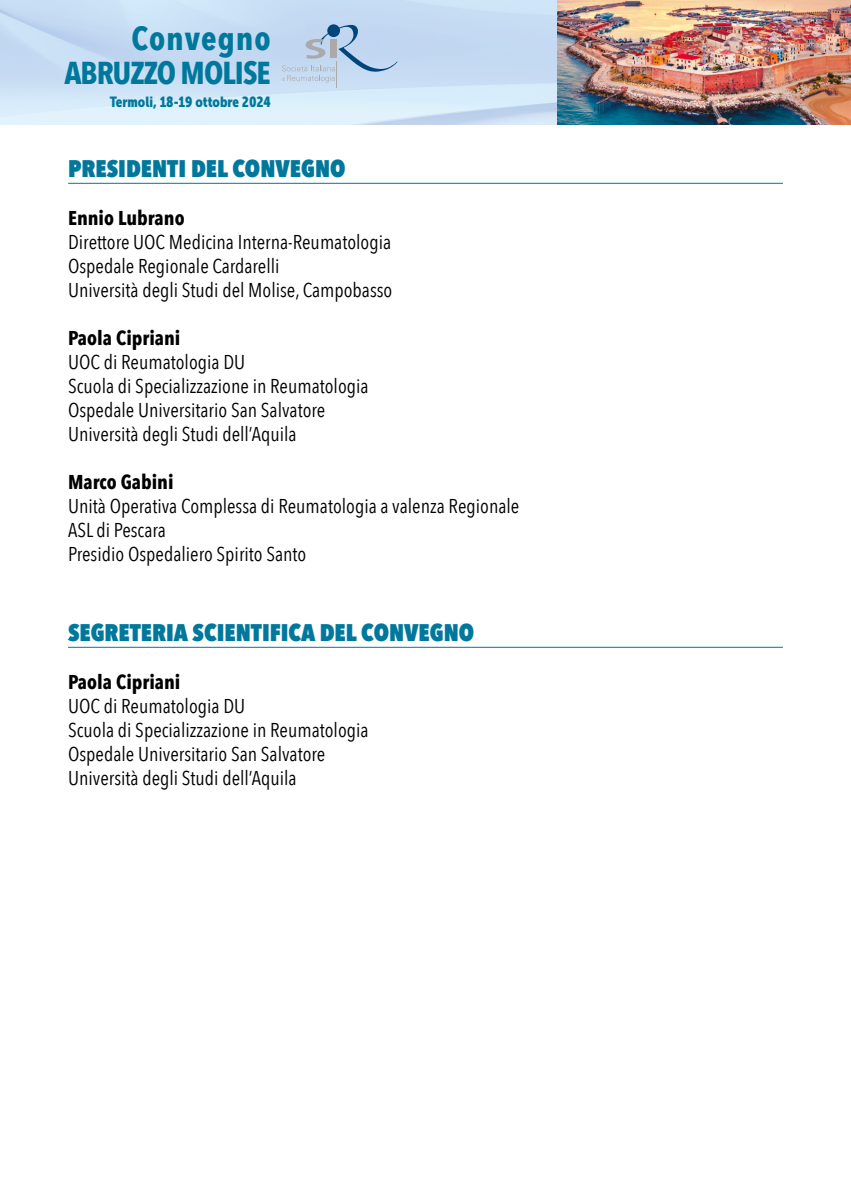
<style>
.page{position:relative;width:851px;height:1191px;background:#fff}
.page>*{position:absolute;margin:0;border:0;box-sizing:border-box;transform-origin:0 0}
.t1{font:700 32.8px "Avenir Next Condensed";letter-spacing:.03em;color:#00789c}
.t2{font:700 31.6px "Avenir Next Condensed";letter-spacing:-.03em;color:#00789c}
.t3{font:800 24px "Avenir Next Condensed";color:#00789c}
.t4{font:20px/24px "Avenir Next Condensed";color:#000}
.t5{font:700 20px "Avenir Next Condensed";color:#000}
.t6{font:14.6px "Museo Sans Cond 900";color:#00789c}
</style>
<div class="page">
<img style="left:556px;top:0;width:294px;height:125px">
<svg style="left:282px;top:25px;width:115px;height:63px;background:#b6cce5"></svg>
<hr style="left:68px;top:183px;width:714px;height:1px;background:#00789c">
<hr style="left:68px;top:647px;width:714px;height:1px;background:#00789c">
<h1 class="t1" style="left:132px;top:19px;width:141px">Convegno</h1>
<h2 class="t2" style="left:64px;top:54px;width:208px">ABRUZZO MOLISE</h2>
<p class="t6" style="left:110px;top:94px;width:162px">Termoli, 18-19 ottobre 2024</p>
<p class="t3" style="left:68px;top:154px;width:279px">PRESIDENTI DEL CONVEGNO</p>
<p class="t5" style="left:68px;top:206px;width:118px">Ennio Lubrano</p>
<p class="t4" style="left:68px;top:229px;width:326px">Direttore UOC Medicina Interna-Reumatologia<br>Ospedale Regionale Cardarelli<br>Università degli Studi del Molise, Campobasso</p>
<p class="t5" style="left:68px;top:326px;width:114px">Paola Cipriani</p>
<p class="t4" style="left:68px;top:349px;width:302px">UOC di Reumatologia DU<br>Scuola di Specializzazione in Reumatologia Ospedale Universitario San Salvatore Università degli Studi dell’Aquila</p>
<p class="t5" style="left:68px;top:470px;width:107px">Marco Gabini</p>
<p class="t4" style="left:68px;top:493px;width:453px">Unità Operativa Complessa di Reumatologia a valenza Regionale<br>ASL di Pescara<br>Presidio Ospedaliero Spirito Santo</p>
<p class="t3" style="left:68px;top:617px;width:407px">SEGRETERIA SCIENTIFICA DEL CONVEGNO</p>
<p class="t5" style="left:68px;top:670px;width:114px">Paola Cipriani</p>
<p class="t4" style="left:68px;top:693px;width:302px">UOC di Reumatologia DU<br>Scuola di Specializzazione in Reumatologia Ospedale Universitario San Salvatore Università degli Studi dell’Aquila</p>
</div>
